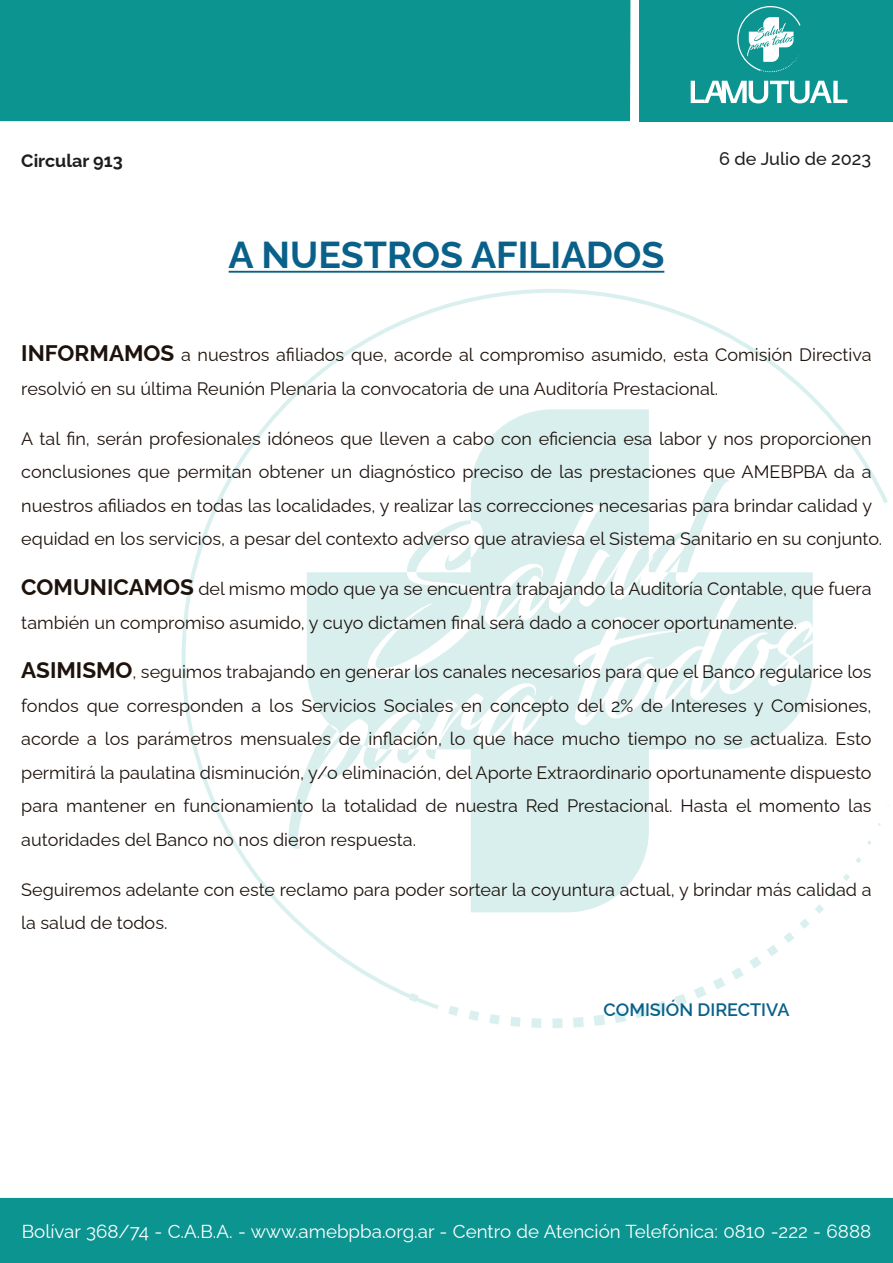
<style>
.page{position:relative;width:893px;height:1263px;background:#fff}
.page>*{position:absolute;margin:0;border:0;box-sizing:border-box;transform-origin:0 0}
.t1{font:700 37.5px "Raleway";color:#09618a}
.t2{font:18.75px "Raleway";color:#fff}
.t3{font:18px/33.6px "Raleway";color:#1e120c}
.t4{font:600 18px "Raleway";color:#09618a}
.t5{font:500 18px "Raleway";color:#1d1e1c}
.t6{font:700 18px "Raleway";color:#1d1e1c}
.s1{font-weight:700;font-size:22.5px}
</style>
<div class="page">
<div style="left:0;top:1198px;width:893px;height:65px;background:#0b9490"></div>
<div style="left:639px;top:0;width:254px;height:121px;background:#0b9490"></div>
<div style="left:0;top:0;width:630px;height:121px;background:#0b9490"></div>
<svg style="left:181px;top:289px;width:707px;height:720px"></svg>
<svg style="left:867px;top:840px;width:5px;height:5px"></svg>
<svg style="left:855px;top:857px;width:6px;height:6px"></svg>
<svg style="left:843px;top:873px;width:7px;height:8px"></svg>
<svg style="left:829px;top:889px;width:9px;height:9px"></svg>
<svg style="left:731px;top:904px;width:93px;height:76px"></svg>
<svg style="left:713px;top:977px;width:12px;height:13px"></svg>
<svg style="left:694px;top:986px;width:12px;height:12px"></svg>
<svg style="left:674px;top:994px;width:13px;height:12px"></svg>
<svg style="left:654px;top:1001px;width:13px;height:12px"></svg>
<svg style="left:634px;top:1006px;width:13px;height:13px"></svg>
<svg style="left:614px;top:1011px;width:12px;height:12px"></svg>
<svg style="left:593px;top:1014px;width:12px;height:12px"></svg>
<svg style="left:573px;top:1017px;width:11px;height:10px"></svg>
<svg style="left:552px;top:1018px;width:11px;height:10px"></svg>
<svg style="left:531px;top:1018px;width:10px;height:10px"></svg>
<svg style="left:510px;top:1017px;width:11px;height:10px"></svg>
<svg style="left:489px;top:1014px;width:11px;height:10px"></svg>
<svg style="left:469px;top:1010px;width:10px;height:11px"></svg>
<svg style="left:448px;top:1006px;width:11px;height:10px"></svg>
<svg style="left:409px;top:993px;width:9px;height:9px"></svg>
<svg style="left:767px;top:620px;width:46px;height:66px"></svg>
<svg style="left:737px;top:6px;width:64px;height:66px"></svg>
<svg style="left:691px;top:81px;width:156px;height:22px"></svg>
<hr style="left:229px;top:271px;width:435px;height:2px;background:#09618a">
<p class="t6" style="left:21px;top:146px;width:103px">Circular 913</p>
<p class="t5" style="left:719px;top:144px;width:154px">6 de Julio de 2023</p>
<h1 class="t1" style="left:229px;top:225px;width:437px">A NUESTROS AFILIADOS</h1>
<p class="t3" style="left:21px;top:336px;width:852px"><span class="s1">INFORMAMOS</span> a nuestros afiliados que, acorde al compromiso asumido, esta Comisión Directiva resolvió en su última Reunión Plenaria la convocatoria de una Auditoría Prestacional.</p>
<p class="t3" style="left:21px;top:419px;width:862px">A tal fin, serán profesionales idóneos que lleven a cabo con eficiencia esa labor y nos proporcionen conclusiones que permitan obtener un diagnóstico preciso de las prestaciones que AMEBPBA da a nuestros afiliados en todas las localidades, y realizar las correcciones necesarias para brindar calidad y equidad en los servicios, a pesar del contexto adverso que atraviesa el Sistema Sanitario en su conjunto.</p>
<p class="t3" style="left:21px;top:570px;width:852px"><span class="s1">COMUNICAMOS</span> del mismo modo que ya se encuentra trabajando la Auditoría Contable, que fuera también un compromiso asumido, y cuyo dictamen final será dado a conocer oportunamente.</p>
<p class="t3" style="left:21px;top:653px;width:852px;text-align:justify"><span class="s1">ASIMISMO</span>, seguimos trabajando en generar los canales necesarios para que el Banco regularice los fondos que corresponden a los Servicios Sociales en concepto del 2% de Intereses y Comisiones, acorde a los parámetros mensuales de inflación, lo que hace mucho tiempo no se actualiza. Esto permitirá la paulatina disminución, y/o eliminación, del Aporte Extraordinario oportunamente dispuesto para mantener en funcionamiento la totalidad de nuestra Red Prestacional. Hasta el momento las autoridades del Banco no nos dieron respuesta.</p>
<p class="t3" style="left:21px;top:870px;width:852px">Seguiremos adelante con este reclamo para poder sortear la coyuntura actual, y brindar más calidad a la salud de todos.</p>
<p class="t4" style="left:604px;top:996px;width:187px">COMISIÓN DIRECTIVA</p>
<p class="t2" style="left:22px;top:1216px;width:851px">Bolívar 368/74 - C.A.B.A. - www.amebpba.org.ar - Centro de Atención Telefónica: 0810 -222 - 6888</p>
</div>
